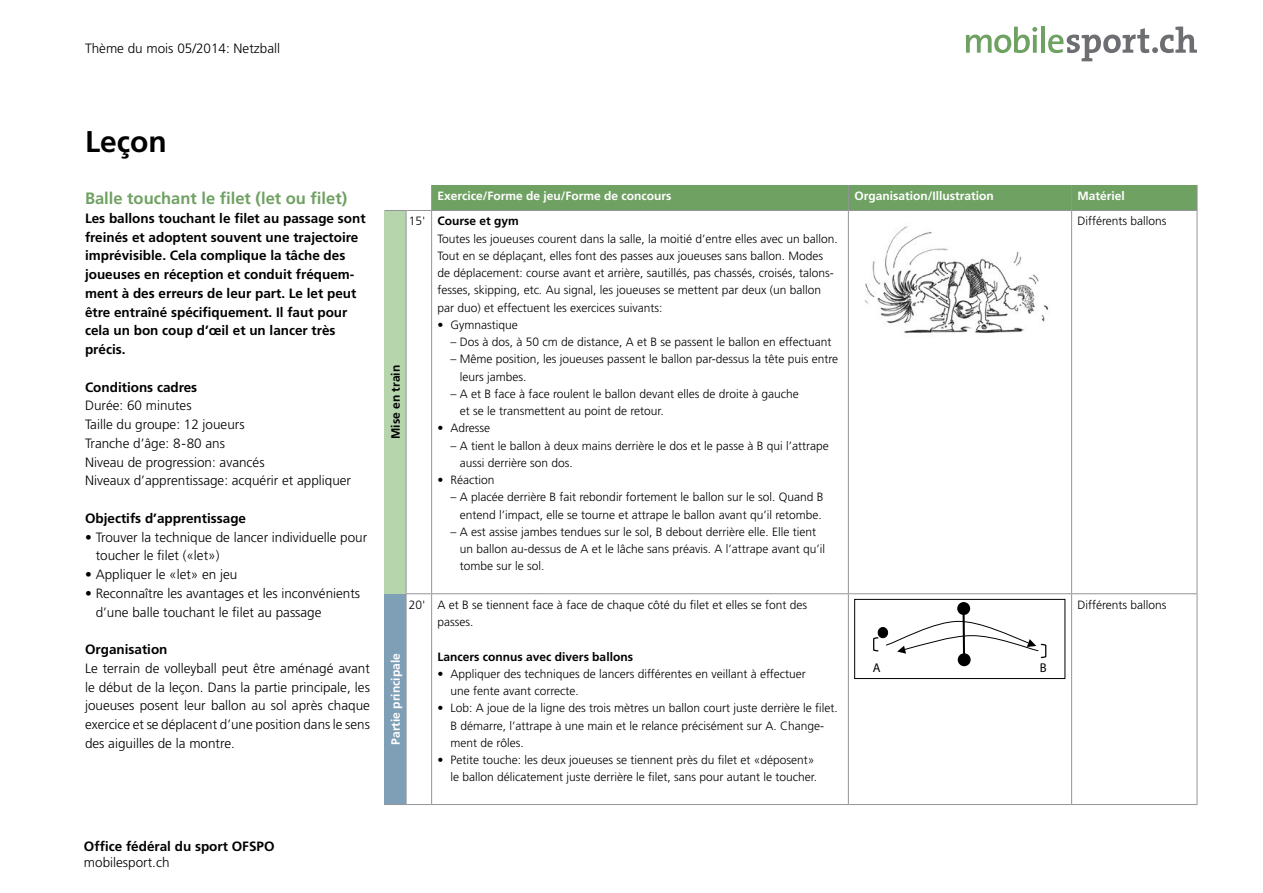
<style>
.page{position:relative;width:1263px;height:893px;background:#fff}
.page>*{position:absolute;margin:0;border:0;box-sizing:border-box;transform-origin:0 0}
.t1{font:700 30px "Frutiger LT";color:#000}
.t2{font:700 16.5px "Frutiger LT";color:#6fa162}
.t3{font:300 13.5px/18.8px "Frutiger LT";color:#000}
.t4{font:700 13.5px/18.8px "Frutiger LT";color:#000}
.t5{font:12.75px "Myriad Pro";color:#000}
.t6{font:300 12px/17.2px "Frutiger LT";color:#000}
.t7{font:700 12px "Frutiger LT";color:#fff}
.t8{font:700 12px "Frutiger LT";color:#000}
.s1{font-weight:700}
</style>
<div class="page">
<svg style="left:966px;top:27px;width:71px;height:26px"></svg>
<hr style="left:1041px;top:27px;width:4px;height:26px;background:#6fa162">
<svg style="left:1048px;top:27px;width:149px;height:34px"></svg>
<div style="left:385px;top:210px;width:21px;height:384px;background:#b6d5ad"></div>
<div style="left:385px;top:594px;width:21px;height:210px;background:#7f9fb7"></div>
<hr style="left:848px;top:211px;width:1px;height:382px;background:#939598">
<hr style="left:1071px;top:211px;width:1px;height:382px;background:#939598">
<hr style="left:1197px;top:211px;width:1px;height:382px;background:#939598">
<hr style="left:848px;top:594px;width:1px;height:210px;background:#939598">
<hr style="left:1071px;top:594px;width:1px;height:210px;background:#939598">
<hr style="left:1197px;top:594px;width:1px;height:210px;background:#939598">
<hr style="left:406px;top:211px;width:1px;height:382px;background:#939598">
<hr style="left:431px;top:211px;width:1px;height:382px;background:#939598">
<hr style="left:406px;top:594px;width:1px;height:210px;background:#939598">
<hr style="left:431px;top:594px;width:1px;height:210px;background:#939598">
<svg style="left:385px;top:185px;width:813px;height:26px;background:#78a56c"></svg>
<svg style="left:406px;top:593px;width:26px;height:1px"></svg>
<hr style="left:432px;top:593px;width:416px;height:1px;background:#939598">
<hr style="left:848px;top:593px;width:223px;height:1px;background:#939598">
<hr style="left:1071px;top:593px;width:126px;height:1px;background:#939598">
<svg style="left:385px;top:804px;width:47px;height:1px"></svg>
<hr style="left:432px;top:804px;width:416px;height:1px;background:#939598">
<hr style="left:848px;top:804px;width:223px;height:1px;background:#939598">
<hr style="left:1071px;top:804px;width:126px;height:1px;background:#939598">
<img style="left:864px;top:226px;width:185px;height:108px">
<svg style="left:873px;top:637px;width:6px;height:15px"></svg>
<div style="left:878px;top:627px;width:9px;height:11px;background:#000;border-radius:50%"></div>
<div style="left:878px;top:627px;width:10px;height:11px;border:1px solid #000;border-radius:50%"></div>
<svg style="left:886px;top:607px;width:161px;height:55px"></svg>
<div style="left:959px;top:654px;width:11px;height:11px;background:#000;border-radius:50%"></div>
<div style="left:958px;top:653px;width:13px;height:13px;border:2px solid #000;border-radius:50%"></div>
<div style="left:958px;top:603px;width:11px;height:11px;background:#000;border-radius:50%"></div>
<div style="left:957px;top:602px;width:13px;height:13px;border:2px solid #000;border-radius:50%"></div>
<div style="left:854px;top:599px;width:211px;height:80px;border:1px solid #000"></div>
<p class="t3" style="left:85px;top:39px;width:197px">Thème du mois 05/2014: Netzball</p>
<h1 class="t1" style="left:85px;top:123px;width:83px">Leçon</h1>
<h2 class="t2" style="left:85px;top:189px;width:264px">Balle touchant le filet (let ou filet)</h2>
<p class="t4" style="left:85px;top:209px;width:282px">Les ballons touchant le filet au passage sont freinés et adoptent souvent une trajectoire imprévisible. Cela complique la tâche des joueuses en réception et conduit fréquem&shy;ment à des erreurs de leur part. Le let peut être entraîné spécifiquement. Il faut pour cela un bon coup d’œil et un lancer très précis.</p>
<p class="t4" style="left:85px;top:378px;width:114px">Conditions cadres</p>
<p class="t3" style="left:85px;top:396px;width:268px">Durée: 60 minutes<br>Taille du groupe: 12 joueurs<br>Tranche d’âge: 8-80 ans<br>Niveau de progression: avancés<br>Niveaux d’apprentissage: acquérir et appliquer</p>
<p class="t4" style="left:85px;top:509px;width:163px">Objectifs d’apprentissage</p>
<p class="t3" style="left:96px;top:528px;width:273px;text-indent:-11px">• Trouver la technique de lancer individuelle pour toucher le filet («let»)</p>
<p class="t3" style="left:85px;top:565px;width:154px">• Appliquer le «let» en jeu</p>
<p class="t3" style="left:96px;top:584px;width:266px;text-indent:-11px">• Reconnaître les avantages et les inconvénients d’une balle touchant le filet au passage</p>
<p class="t4" style="left:85px;top:640px;width:84px">Organisation</p>
<p class="t3" style="left:85px;top:659px;width:286px;text-align:justify">Le terrain de volleyball peut être aménagé avant le début de la leçon. Dans la partie principale, les joueuses posent leur ballon au sol après chaque exercice et se déplacent d’une position dans le sens des aiguilles de la montre.</p>
<p class="t8" style="left:389px;top:439px;width:76px;rotate:-90deg">Mise en train</p>
<p class="t7" style="left:438px;top:189px;width:235px">Exercice/Forme de jeu/Forme de concours</p>
<p class="t7" style="left:854px;top:189px;width:141px">Organisation/Illustration</p>
<p class="t7" style="left:1077px;top:189px;width:49px">Matériel</p>
<p class="t6" style="left:438px;top:213px;width:402px;text-indent:-29px">15' <span class="s1">Course et gym<br></span>Toutes les joueuses courent dans la salle, la moitié d’entre elles avec un ballon.<br>Tout en se déplaçant, elles font des passes aux joueuses sans ballon. Modes de déplacement: course avant et arrière, sautillés, pas chassés, croisés, talons&shy;fesses, skipping, etc. Au signal, les joueuses se mettent par deux (un ballon par duo) et effectuent les exercices suivants:</p>
<p class="t6" style="left:438px;top:316px;width:82px">• Gymnastique</p>
<p class="t6" style="left:450px;top:334px;width:383px">– Dos à dos, à 50 cm de distance, A et B se passent le ballon en effectuant</p>
<p class="t6" style="left:460px;top:351px;width:380px;text-indent:-9px">– Même position, les joueuses passent le ballon par-dessus la tête puis entre leurs jambes.</p>
<p class="t6" style="left:460px;top:385px;width:340px;text-indent:-9px">– A et B face à face roulent le ballon devant elles de droite à gauche et se le transmettent au point de retour.</p>
<p class="t6" style="left:438px;top:420px;width:54px">• Adresse</p>
<p class="t6" style="left:460px;top:437px;width:371px;text-indent:-9px">– A tient le ballon à deux mains derrière le dos et le passe à B qui l’attrape aussi derrière son dos.</p>
<p class="t6" style="left:438px;top:472px;width:58px">• Réaction</p>
<p class="t6" style="left:450px;top:489px;width:374px;text-align:right">– A placée derrière B fait rebondir fortement le ballon sur le sol. Quand B entend l’impact, elle se tourne et attrape le ballon avant qu’il retombe.</p>
<p class="t6" style="left:460px;top:523px;width:367px;text-indent:-9px">– A est assise jambes tendues sur le sol, B debout derrière elle. Elle tient un ballon au-dessus de A et le lâche sans préavis. A l’attrape avant qu’il tombe sur le sol.</p>
<p class="t6" style="left:1077px;top:213px;width:90px">Différents ballons</p>
<p class="t6" style="left:438px;top:596px;width:371px;text-indent:-29px">20' A et B se tiennent face à face de chaque côté du filet et elles se font des passes.</p>
<p class="t8" style="left:438px;top:649px;width:197px">Lancers connus avec divers ballons</p>
<p class="t6" style="left:450px;top:665px;width:357px;text-indent:-13px">• Appliquer des techniques de lancers différentes en veillant à effectuer une fente avant correcte.</p>
<p class="t6" style="left:450px;top:700px;width:389px;text-indent:-13px">• Lob: A joue de la ligne des trois mètres un ballon court juste derrière le filet.<br>B démarre, l’attrape à une main et le relance précisément sur A. Change&shy;ment de rôles.</p>
<p class="t6" style="left:438px;top:751px;width:381px;text-align:right">• Petite touche: les deux joueuses se tiennent près du filet et «déposent» le ballon délicatement juste derrière le filet, sans pour autant le toucher.</p>
<p class="t7" style="left:389px;top:745px;width:93px;rotate:-90deg">Partie principale</p>
<p class="t5" style="left:873px;top:660px;width:9px">A</p>
<p class="t5" style="left:1040px;top:660px;width:8px">B</p>
<p class="t6" style="left:1077px;top:596px;width:90px">Différents ballons</p>
<p class="t4" style="left:84px;top:837px;width:192px">Office fédéral du sport OFSPO</p>
<p class="t3" style="left:84px;top:854px;width:87px">mobilesport.ch</p>
</div>
